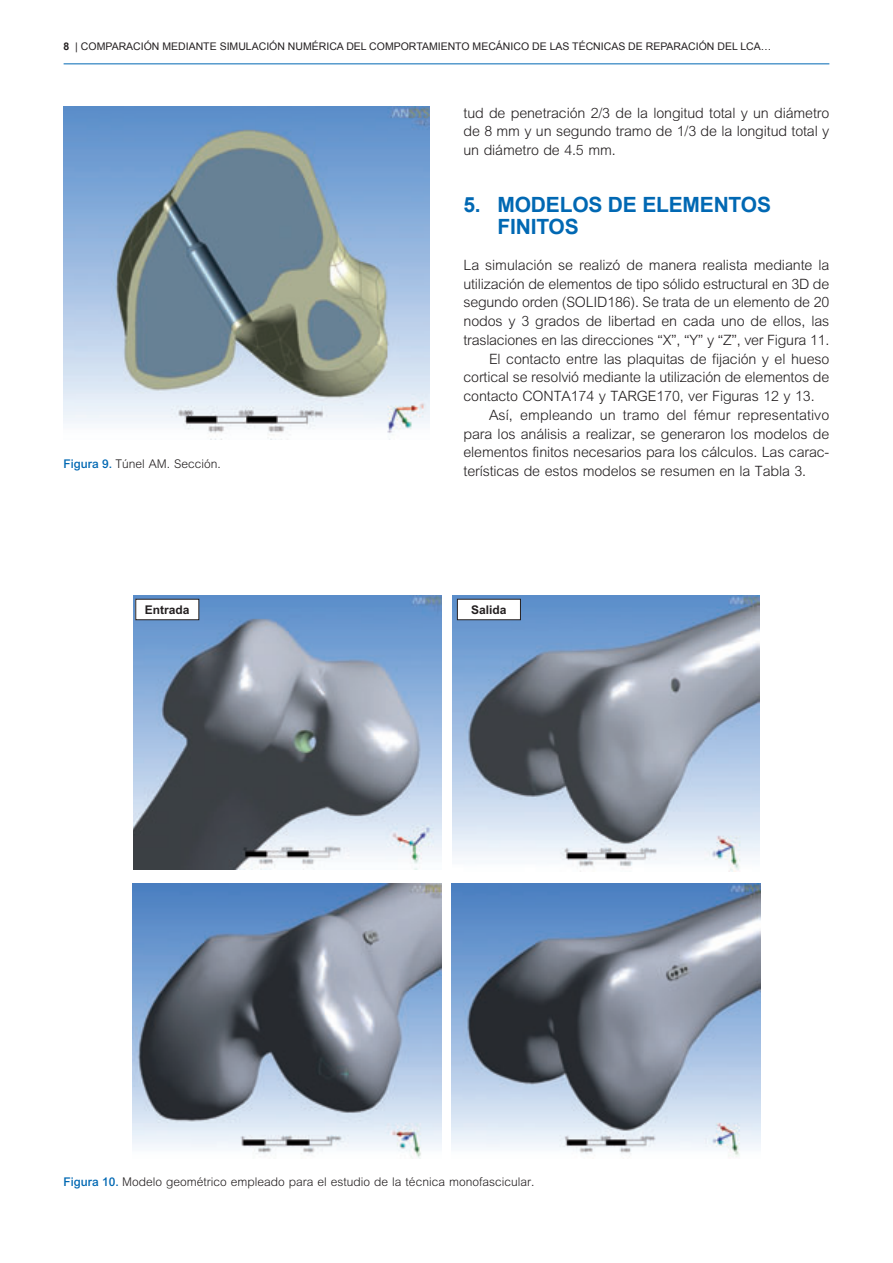
<style>
.page{position:relative;width:893px;height:1263px;background:#fff}
.page>*{position:absolute;margin:0;border:0;box-sizing:border-box;transform-origin:0 0}
.t1{font:700 21px/22.5px "Arial";letter-spacing:-.01em;color:#0168b3}
.t2{font:300 14.25px/18.8px "M Arial";letter-spacing:-.01em;color:#231f20;text-align:justify}
.t3{font:300 12px "M Arial";color:#231f20}
.t4{font:700 12px "M Arial";color:#231f20}
.t5{font:10.5px "Arial";color:#231f20}
.s1{font-weight:700}
.s2{font-family:"Arial";font-weight:500;color:#0168b3}
</style>
<div class="page">
<hr style="left:64px;top:63px;width:765px;height:1px;background:#0168b3">
<img style="left:133px;top:596px;width:308px;height:274px">
<div style="left:136px;top:599px;width:63px;height:21px;background:#fff"></div>
<div style="left:135px;top:599px;width:64px;height:21px;border:1px solid #231f20"></div>
<img style="left:133px;top:884px;width:308px;height:275px">
<img style="left:452px;top:596px;width:307px;height:276px">
<img style="left:451px;top:884px;width:309px;height:273px">
<div style="left:457px;top:599px;width:63px;height:21px;background:#fff"></div>
<div style="left:457px;top:599px;width:64px;height:21px;border:1px solid #231f20"></div>
<img style="left:64px;top:106px;width:365px;height:334px">
<p class="t5" style="left:64px;top:41px;width:709px"><span class="s1">8</span> | COMPARACIÓN MEDIANTE SIMULACIÓN NUMÉRICA DEL COMPORTAMIENTO MECÁNICO DE LAS TÉCNICAS DE REPARACIÓN DEL LCA…</p>
<p class="t3" style="left:64px;top:459px;width:159px"><span class="s2">Figura 9.</span> Túnel AM. Sección.</p>
<p class="t2" style="left:463px;top:104px;width:367px">tud de penetración 2/3 de la longitud total y un diámetro de 8 mm y un segundo tramo de 1/3 de la longitud total y un diámetro de 4.5 mm.</p>
<h1 class="t1" style="left:497px;top:193px;width:275px;text-indent:-34px">5. MODELOS DE ELEMENTOS<br>FINITOS</h1>
<p class="t2" style="left:463px;top:257px;width:367px">La simulación se realizó de manera realista mediante la</p>
<p class="t2" style="left:463px;top:275px;width:367px">utilización de elementos de tipo sólido estructural en 3D de</p>
<p class="t2" style="left:463px;top:294px;width:367px">segundo orden (SOLID186). Se trata de un elemento de 20</p>
<p class="t2" style="left:463px;top:313px;width:367px">nodos y 3 grados de libertad en cada uno de ellos, las</p>
<p class="t2" style="left:463px;top:332px;width:367px">traslaciones en las direcciones “X”, “Y” y “Z”, ver Figura 11.</p>
<p class="t2" style="left:489px;top:350px;width:342px">El contacto entre las plaquitas de fijación y el hueso</p>
<p class="t2" style="left:463px;top:369px;width:367px">cortical se resolvió mediante la utilización de elementos de</p>
<p class="t2" style="left:463px;top:388px;width:352px">contacto CONTA174 y TARGE170, ver Figuras 12 y 13.</p>
<p class="t2" style="left:489px;top:407px;width:342px">Así, empleando un tramo del fémur representativo</p>
<p class="t2" style="left:463px;top:425px;width:367px">para los análisis a realizar, se generaron los modelos de</p>
<p class="t2" style="left:463px;top:444px;width:367px">elementos finitos necesarios para los cálculos. Las carac-</p>
<p class="t2" style="left:463px;top:463px;width:344px">terísticas de estos modelos se resumen en la Tabla 3.</p>
<p class="t4" style="left:145px;top:606px;width:46px">Entrada</p>
<p class="t4" style="left:471px;top:606px;width:37px">Salida</p>
<p class="t3" style="left:64px;top:1178px;width:472px"><span class="s2">Figura 10.</span> Modelo geométrico empleado para el estudio de la técnica monofascicular.</p>
</div>
